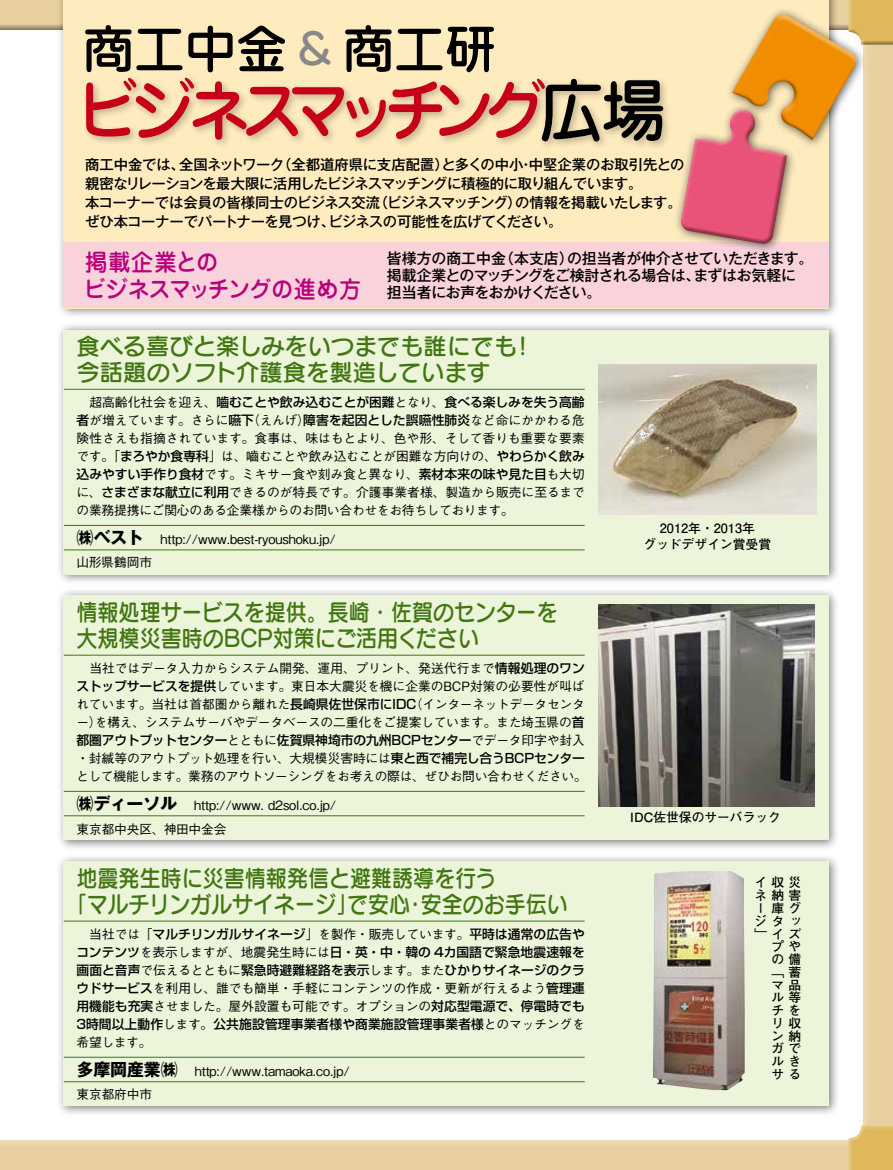
<style>
.page{position:relative;width:893px;height:1170px;background:#fff}
.page>*{position:absolute;margin:0;border:0;box-sizing:border-box;transform-origin:0 0}
.t1{font:500 68.1px "Jun 34 Pro";letter-spacing:-.19em;color:#c7001a;scale:.95 1}
.t2{font:500 51px "Jun 34 Pro";color:#000}
.t3{font:500 42.45px "Jun 34 Pro";color:#898989}
.t4{font:23.4px/25.5px "Seurat Pro DB";color:#417611;scale:.9 1}
.t5{font:23.4px/25.5px "Seurat Pro DB";color:#417611}
.t6{font:500 23.4px/27.6px "Jun 34 Pro";letter-spacing:-.03em;color:#b7007a;scale:.95 1}
.t7{font:700 16.95px "Gothic MB101 Pro";letter-spacing:-.01em;color:#000}
.t8{font:500 14.85px "Gothic MB101 Pro";letter-spacing:-.015em;color:#000}
.t9{font:500 14.85px/17px "Gothic MB101 Pro";letter-spacing:-.045em;color:#000}
.t10{font:500 14.4px/19.2px "Gothic MB101 Pro";letter-spacing:-.02em;color:#000}
.t11{font:500 14.4px "Gothic MB101 Pro";letter-spacing:-.05em;color:#000}
.t12{font:500 14.4px "Gothic MB101 Pro";color:#000}
.t13{font:500 14.4px "Gothic MB101 Pro";letter-spacing:-.07em;color:#000}
.t14{font:500 14.4px "Gothic MB101 Pro";letter-spacing:-.065em;color:#000}
.t15{font:500 12.75px/18.1px "Gothic BBB Pro";letter-spacing:-.01em;color:#000}
.t16{font:500 12.75px/18.1px "Shin Go Pro";letter-spacing:.005em;color:#000;text-align:justify}
.t17{font:700 12.75px/12.8px "Futo Go B101 Pro";color:#000}
.s1{color:#000}
.s2{font-family:"Gothic BBB Pro"}
.s3{font-family:"Shin Go Pro"}
</style>
<div class="page">
<div style="left:863px;top:0;width:30px;height:1169px;background:#000;opacity:.4"></div>
<div style="left:0;top:0;width:893px;height:31px;background:#000;opacity:.4"></div>
<div style="left:0;top:1139px;width:893px;height:30px;background:#000;opacity:.4"></div>
<div style="left:56px;top:0;width:784px;height:319px;background:#000;opacity:.5"></div>
<div style="left:64px;top:0;width:765px;height:308px;background:#feebbe"></div>
<div style="left:56px;top:853px;width:784px;height:263px;background:#000;opacity:.5"></div>
<div style="left:64px;top:861px;width:765px;height:245px;background:#ecf4d9"></div>
<div style="left:56px;top:588px;width:784px;height:262px;background:#000;opacity:.5"></div>
<div style="left:64px;top:595px;width:765px;height:245px;background:#ecf4d9"></div>
<hr style="left:64px;top:655px;width:521px;height:1px;background:#417611">
<hr style="left:64px;top:791px;width:521px;height:1px;background:#417611">
<hr style="left:64px;top:815px;width:521px;height:1px;background:#417611">
<hr style="left:64px;top:920px;width:521px;height:1px;background:#417611">
<hr style="left:64px;top:1056px;width:521px;height:1px;background:#417611">
<hr style="left:64px;top:1081px;width:521px;height:1px;background:#417611">
<div style="left:82px;top:74px;width:591px;height:77px;background:#000;opacity:.25"></div>
<div style="left:64px;top:242px;width:765px;height:66px;background:#f9d2dc"></div>
<div style="left:56px;top:322px;width:784px;height:263px;background:#000;opacity:.5"></div>
<div style="left:64px;top:330px;width:765px;height:244px;background:#ecf4d9"></div>
<hr style="left:64px;top:389px;width:521px;height:1px;background:#417611">
<hr style="left:64px;top:525px;width:521px;height:1px;background:#417611">
<hr style="left:64px;top:549px;width:521px;height:1px;background:#417611">
<div style="left:673px;top:102px;width:124px;height:152px;background:#000;opacity:.6"></div>
<div style="left:845px;top:1122px;width:48px;height:47px;background:#000;opacity:.4"></div>
<svg style="left:677px;top:0;width:216px;height:247px"></svg>
<div style="left:845px;top:0;width:48px;height:45px;background:#000;opacity:.4"></div>
<img style="left:598px;top:365px;width:218px;height:149px">
<img style="left:653px;top:871px;width:92px;height:218px">
<img style="left:599px;top:604px;width:215px;height:202px">
<h2 class="t2" style="left:83px;top:9px;width:206px">商工中金</h2>
<h1 class="t1" style="left:74px;top:57px;width:624px">ビジネスマッチング<span class="s1">広場</span></h1>
<h2 class="t2" style="left:343px;top:9px;width:155px">商工研</h2>
<h3 class="t3" style="left:298px;top:15px;width:36px">&amp;</h3>
<p class="t12" style="left:277px;top:152px;width:173px">（全都道府県に支店配置）</p>
<p class="t12" style="left:441px;top:152px;width:245px">と多くの中小中堅企業のお取引先との</p>
<p class="t14" style="left:179px;top:152px;width:106px">全国ネットワーク</p>
<p class="t10" style="left:85px;top:153px;width:101px">商工中金では、</p>
<p class="t11" style="left:85px;top:171px;width:559px">親密なリレーションを最大限に活用したビジネスマッチングに積極的に取り組んでいます。</p>
<p class="t10" style="left:515px;top:191px;width:168px">の情報を掲載いたします。</p>
<p class="t10" style="left:519px;top:153px;width:16px">・</p>
<p class="t13" style="left:374px;top:190px;width:149px">（ビジネスマッチング）</p>
<p class="t10" style="left:328px;top:191px;width:235px;text-indent:-243px">本コーナーでは会員の皆様同士のビジネス交流<br>ビジネスの可能性を広げてください。</p>
<p class="t10" style="left:85px;top:210px;width:252px">ぜひ本コーナーでパートナーを見つけ、</p>
<h3 class="t6" style="left:84px;top:245px;width:294px">掲載企業との<br>ビジネスマッチングの進め方</h3>
<p class="t8" style="left:567px;top:246px;width:248px">の担当者が仲介させていただきます。</p>
<p class="t8" style="left:499px;top:246px;width:76px">（本支店）</p>
<p class="t8" style="left:387px;top:246px;width:120px">皆様方の商工中金</p>
<p class="t8" style="left:694px;top:263px;width:104px">まずはお気軽に</p>
<p class="t9" style="left:387px;top:265px;width:315px">掲載企業とのマッチングをご検討される場合は、担当者にお声をおかけください。</p>
<h3 class="t5" style="left:511px;top:333px;width:25px">!</h3>
<h3 class="t5" style="left:77px;top:333px;width:442px">食べる喜びと楽しみをいつまでも誰にでも今話題のソフト介護食を製造しています</h3>
<p class="t16" style="left:77px;top:391px;width:510px;text-align:right"><span class="s2">　超高齢化社会を迎え、</span>噛むことや飲み込むことが困難<span class="s2">となり、</span>食べる楽しみを失う高齢障害を起因とした誤嚥性肺炎<span class="s2">など命にかかわる危</span></p>
<p class="t15" style="left:247px;top:409px;width:64px">（えんげ）</p>
<p class="t15" style="left:76px;top:409px;width:510px"><span class="s3">者</span>が増えています。さらに<span class="s3">嚥下<br></span>険性さえも指摘されています。食事は、味はもとより、色や形、そして香りも重要な要素です。「<span class="s3">まろやか食専科</span>」は、噛むことや飲み込むことが困難な方向けの、<span class="s3">やわらかく飲み</span></p>
<p class="t16" style="left:77px;top:464px;width:510px">込みやすい手作り食材<span class="s2">です。ミキサー食や刻み食と異なり、</span>素材本来の味や見た目<span class="s2">も大切</span></p>
<p class="t15" style="left:76px;top:482px;width:510px">に、<span class="s3">さまざまな献立に利用</span>できるのが特長です。介護事業者様、製造から販売に至るまでの業務提携にご関心のある企業様からのお問い合わせをお待ちしております。</p>
<p class="t15" style="left:160px;top:528px;width:177px">http://www.best-ryoushoku j p. /</p>
<p class="t17" style="left:644px;top:519px;width:129px;line-height:15.9px;text-align:center">2012年・2013年<br>グッドデザイン賞受賞</p>
<h3 class="t7" style="left:76px;top:523px;width:69px">㈱ベスト</h3>
<p class="t15" style="left:76px;top:551px;width:77px">山形県鶴岡市</p>
<h3 class="t4" style="left:77px;top:598px;width:536px">情報処理サービスを提供。長崎・佐賀のセンターを大規模災害時のＢＣＰ対策にご活用ください</h3>
<p class="t15" style="left:76px;top:657px;width:510px;text-align:right">　当社ではデータ入力からシステム開発、運用、プリント、発送代行まで<span class="s3">情報処理のワンストップサービスを提供</span>しています。東日本大震災を機に企業のBCP対策の必要性が叫ば（インターネットデータセンタ</p>
<p class="t15" style="left:76px;top:693px;width:510px">れています。当社は首都圏から離れた<span class="s3">長崎県佐世保市にIDC<br></span>ーを構え、システムサーバやデータベースの二重化をご提案しています。また埼玉県の<span class="s3">首</span></p>
<p class="t15" style="left:89px;top:711px;width:14px">）</p>
<p class="t16" style="left:77px;top:729px;width:510px">都圏アウトプットセンター<span class="s2">とともに</span>佐賀県神埼市の九州BCPセンター<span class="s2">でデータ印字や封入</span></p>
<p class="t15" style="left:76px;top:747px;width:512px">・封緘等のアウトプット処理を行い、大規模災害時には<span class="s3">東と西で補完し合うBCPセンター</span>として機能します。業務のアウトソーシングをお考えの際は、ぜひお問い合わせください。</p>
<p class="t15" style="left:194px;top:794px;width:144px">http://www 2d. sol.co j p. /</p>
<h3 class="t7" style="left:76px;top:789px;width:102px">㈱ディーソル</h3>
<p class="t15" style="left:76px;top:818px;width:152px">東京都中央区、神田中金会</p>
<h3 class="t4" style="left:66px;top:864px;width:559px;text-indent:11px">地震発生時に災害情報発信と避難誘導を行う<br>「マルチリンガルサイネージで安心安全のお手伝い</h3>
<h3 class="t4" style="left:336px;top:890px;width:25px">」</h3>
<p class="t16" style="left:76px;top:923px;width:510px"><span class="s2">　当社では「</span>マルチリンガルサイネージ<span class="s2">」を製作・販売しています。</span>平時は通常の広告やコンテンツ<span class="s2">を表示しますが、地震発生時には</span>日・英・中・韓の 4カ国語で緊急地震速報を画面と音声<span class="s2">で伝えるとともに</span>緊急時避難経路を表示<span class="s2">します。また</span>ひかりサイネージのクラ</p>
<p class="t15" style="left:76px;top:977px;width:510px"><span class="s3">ウドサービス</span>を利用し、誰でも簡単・手軽にコンテンツの作成・更新が行えるよう<span class="s3">管理運用機能も充実</span>させました。屋外設置も可能です。オプションの<span class="s3">対応型電源で、停電時でも</span></p>
<p class="t16" style="left:76px;top:1013px;width:510px">3時間以上動作<span class="s2">します。</span>公共施設管理事業者様や商業施設管理事業者様<span class="s2">とのマッチングを</span></p>
<p class="t15" style="left:76px;top:1031px;width:76px">希望します。</p>
<p class="t15" style="left:195px;top:1060px;width:157px">http://www.tamaoka.co j p. /</p>
<h3 class="t4" style="left:405px;top:890px;width:25px">・</h3>
<h3 class="t7" style="left:76px;top:1055px;width:120px">多摩岡産業㈱　</h3>
<p class="t15" style="left:76px;top:1083px;width:77px">東京都府中市</p>
<p class="t17" style="left:630px;top:808px;width:152px">IDC佐世保のサーバラック</p>
<p class="t17" style="left:771px;top:874px;width:30px">収災</p>
<p class="t17" style="left:771px;top:887px;width:31px">納害</p>
<p class="t17" style="left:771px;top:900px;width:31px">庫グ</p>
<p class="t17" style="left:754px;top:912px;width:30px">ジタ</p>
<p class="t17" style="left:754px;top:925px;width:29px">」イ</p>
<p class="t17" style="left:771px;top:938px;width:30px">プや</p>
<p class="t17" style="left:771px;top:951px;width:31px">の備</p>
<p class="t17" style="left:754px;top:874px;width:13px;text-align:justify">イネー</p>
<p class="t17" style="left:788px;top:912px;width:14px">ッズ</p>
<p class="t17" style="left:771px;top:963px;width:31px">「蓄</p>
<p class="t17" style="left:771px;top:976px;width:31px">マ品ル等チをリ<br>ン納ガでルきサる</p>
<p class="t17" style="left:788px;top:1014px;width:14px">収</p>
</div>
